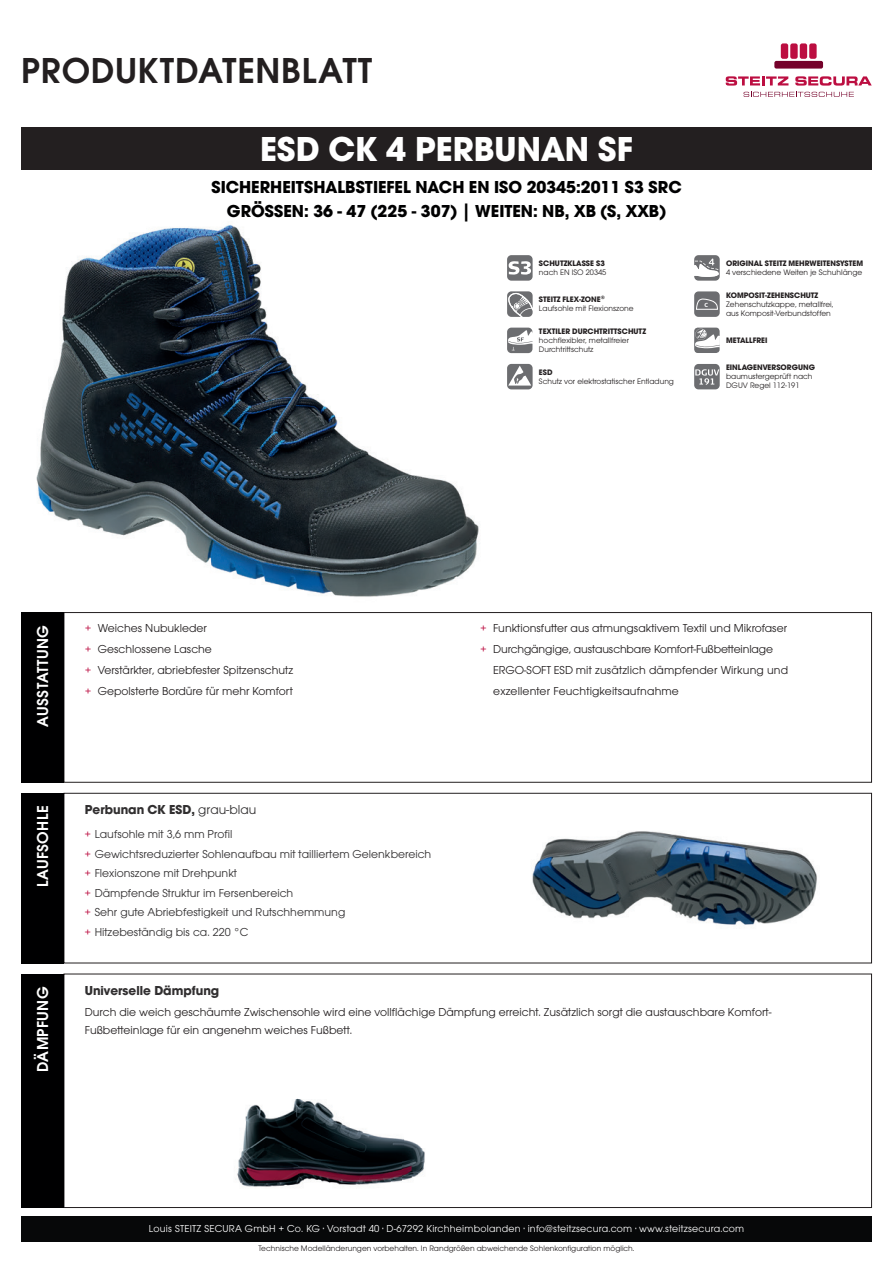
<style>
.page{position:relative;width:893px;height:1263px;background:#fff}
.page>*{position:absolute;margin:0;border:0;box-sizing:border-box;transform-origin:0 0}
.t1{font:600 37.5px "Avant Gard Goth EF";letter-spacing:.02em;color:#231f20}
.t2{font:700 36px "Avant Gard Goth EF";color:#fff}
.t3{font:700 18px/24px "Avant Gard Goth EF";color:#000001;text-align:center}
.t4{font:600 16.5px "Avant Gard Goth EF";letter-spacing:.02em;color:#fff}
.t5{font:700 13.5px "Avant Gard Goth EF";color:#312f30}
.t6{font:12px/21px "Avant Gard Goth EF";color:#231f20}
.t7{font:12px/19.5px "Avant Gard Goth EF";color:#312f30}
.t8{font:12px/21px "Avant Gard Goth EF";color:#bc0e41;text-align:justify}
.t9{font:10.5px "Avant Gard Goth EF";letter-spacing:.02em;color:#fff}
.t10{font:8.25px/9px "Avant Gard Goth EF";color:#231f20}
.t11{font:700 8.25px "Avant Gard Goth EF";color:#231f20}
.t12{font:700 6.15px "Myriad Pro";color:#fff}
.s1{font-weight:400}
.s2{color:#bc0e41}
</style>
<div class="page">
<div style="left:64px;top:612px;width:808px;height:170px;border:1px solid #231f20"></div>
<div style="left:64px;top:793px;width:808px;height:170px;border:1px solid #231f20"></div>
<div style="left:64px;top:974px;width:808px;height:234px;border:1px solid #231f20"></div>
<div style="left:21px;top:1216px;width:851px;height:26px;background:#070809"></div>
<svg style="left:726px;top:76px;width:62px;height:10px"></svg>
<svg style="left:795px;top:76px;width:77px;height:10px"></svg>
<div style="left:774px;top:61px;width:49px;height:8px;background:#75012a;border-radius:2px"></div>
<div style="left:781px;top:43px;width:7px;height:16px;background:#bc0e41;border-radius:2px"></div>
<div style="left:790px;top:43px;width:8px;height:16px;background:#bc0e41;border-radius:2px"></div>
<div style="left:800px;top:43px;width:7px;height:16px;background:#bc0e41;border-radius:2px"></div>
<div style="left:809px;top:43px;width:8px;height:16px;background:#bc0e41;border-radius:2px"></div>
<svg style="left:744px;top:92px;width:110px;height:5px"></svg>
<div style="left:21px;top:128px;width:851px;height:42px;background:#231f20"></div>
<div style="left:21px;top:612px;width:43px;height:170px;background:#000001"></div>
<div style="left:21px;top:793px;width:43px;height:170px;background:#000001"></div>
<div style="left:21px;top:974px;width:43px;height:234px;background:#000001"></div>
<img style="left:36px;top:225px;width:443px;height:372px">
<img style="left:532px;top:831px;width:285px;height:94px">
<img style="left:237px;top:1098px;width:188px;height:89px">
<div style="left:507px;top:255px;width:26px;height:26px;background:#6c6d70;border-radius:4px"></div>
<svg style="left:509px;top:261px;width:22px;height:14px"></svg>
<svg style="left:694px;top:255px;width:26px;height:26px"></svg>
<svg style="left:507px;top:291px;width:26px;height:26px"></svg>
<div style="left:694px;top:291px;width:26px;height:26px;background:#6c6d70;border-radius:4px"></div>
<svg style="left:696px;top:298px;width:22px;height:12px"></svg>
<svg style="left:507px;top:328px;width:26px;height:25px"></svg>
<div style="left:694px;top:328px;width:26px;height:25px;background:#6c6d70;border-radius:4px"></div>
<svg style="left:695px;top:329px;width:25px;height:19px"></svg>
<div style="left:507px;top:364px;width:26px;height:25px;background:#6c6d70;border-radius:4px"></div>
<svg style="left:508px;top:366px;width:23px;height:20px"></svg>
<div style="left:694px;top:364px;width:26px;height:25px;background:#6c6d70;border-radius:4px"></div>
<svg style="left:695px;top:369px;width:24px;height:16px"></svg>
<h1 class="t1" style="left:21px;top:48px;width:353px">PRODUKTDATENBLATT</h1>
<h2 class="t2" style="left:260px;top:127px;width:374px">ESD CK 4 PERBUNAN SF</h2>
<h3 class="t3" style="left:211px;top:175px;width:472px">SICHERHEITSHALBSTIEFEL NACH EN ISO 20345:2011 S3 SRC<br>GRÖSSEN: 36 - 47 (225 - 307) | WEITEN: NB, XB (S, XXB)</h3>
<p class="t11" style="left:539px;top:258px;width:67px">SCHUTZKLASSE S3</p>
<p class="t10" style="left:539px;top:268px;width:69px">nach EN ISO 20345</p>
<p class="t11" style="left:539px;top:295px;width:67px">STEITZ FLEX-ZONE®</p>
<p class="t10" style="left:539px;top:304px;width:96px">Laufsohle mit Flexionszone</p>
<p class="t12" style="left:704px;top:301px;width:5px">C</p>
<p class="t11" style="left:726px;top:258px;width:139px">ORIGINAL STEITZ MEHRWEITENSYSTEM</p>
<p class="t10" style="left:726px;top:268px;width:138px">4 verschiedene Weiten je Schuhlänge</p>
<p class="t11" style="left:726px;top:290px;width:94px">KOMPOSIT-ZEHENSCHUTZ</p>
<p class="t10" style="left:726px;top:300px;width:109px">Zehenschutzkappe, metallfrei, aus Komposit-Verbundstoffen</p>
<p class="t11" style="left:539px;top:326px;width:109px">TEXTILER DURCHTRITTSCHUTZ</p>
<p class="t10" style="left:539px;top:336px;width:92px">hochflexibler, metallfreier<br>Durchtrittschutz</p>
<p class="t11" style="left:726px;top:335px;width:43px">METALLFREI</p>
<p class="t11" style="left:539px;top:367px;width:15px">ESD</p>
<p class="t10" style="left:539px;top:377px;width:137px">Schutz vor elektrostatischer Entladung</p>
<p class="t11" style="left:726px;top:363px;width:90px">EINLAGENVERSORGUNG</p>
<p class="t10" style="left:726px;top:372px;width:88px">baumustergeprüft nach<br>DGUV Regel 112-191</p>
<h3 class="t4" style="left:33px;top:727px;width:103px;rotate:-90deg">AUSSTATTUNG</h3>
<h3 class="t4" style="left:33px;top:887px;width:83px;rotate:-90deg">LAUFSOHLE</h3>
<h3 class="t4" style="left:33px;top:1072px;width:87px;rotate:-90deg">DÄMPFUNG</h3>
<p class="t8" style="left:85px;top:618px;width:7px">+ + + +</p>
<p class="t6" style="left:98px;top:618px;width:197px">Weiches Nubukleder<br>Geschlossene Lasche<br>Verstärkter, abriebfester Spitzenschutz<br>Gepolsterte Bordüre für mehr Komfort</p>
<p class="t8" style="left:480px;top:618px;width:7px">+ +</p>
<p class="t6" style="left:493px;top:618px;width:296px">Funktionsfutter aus atmungsaktivem Textil und Mikrofaser Durchgängige, austauschbare Komfort-Fußbetteinlage ERGO-SOFT ESD mit zusätzlich dämpfender Wirkung und exzellenter Feuchtigkeitsaufnahme</p>
<p class="t5" style="left:85px;top:801px;width:173px">Perbunan CK ESD, <span class="s1">grau-blau</span></p>
<p class="t7" style="left:85px;top:825px;width:348px"><span class="s2">+</span> Laufsohle mit 3,6 mm Profil<br><span class="s2">+</span> Gewichtsreduzierter Sohlenaufbau mit tailliertem Gelenkbereich <span class="s2">+</span> Flexionszone mit Drehpunkt<br><span class="s2">+</span> Dämpfende Struktur im Fersenbereich<br><span class="s2">+</span> Sehr gute Abriebfestigkeit und Rutschhemmung<br><span class="s2">+</span> Hitzebeständig bis ca. 220 °C</p>
<p class="t5" style="left:85px;top:983px;width:136px">Universelle Dämpfung</p>
<p class="t6" style="left:85px;top:1002px;width:688px;line-height:18px">Durch die weich geschäumte Zwischensohle wird eine vollflächige Dämpfung erreicht. Zusätzlich sorgt die austauschbare Komfort-<br>Fußbetteinlage für ein angenehm weiches Fußbett.</p>
<p class="t9" style="left:149px;top:1223px;width:597px">Louis STEITZ SECURA GmbH + Co. KG · Vorstadt 40 · D-67292 Kirchheimbolanden · info@steitzsecura.com · www.steitzsecura.com</p>
<p class="t10" style="left:258px;top:1244px;width:378px">Technische Modelländerungen vorbehalten. In Randgrößen abweichende Sohlenkonfiguration möglich.</p>
</div>
